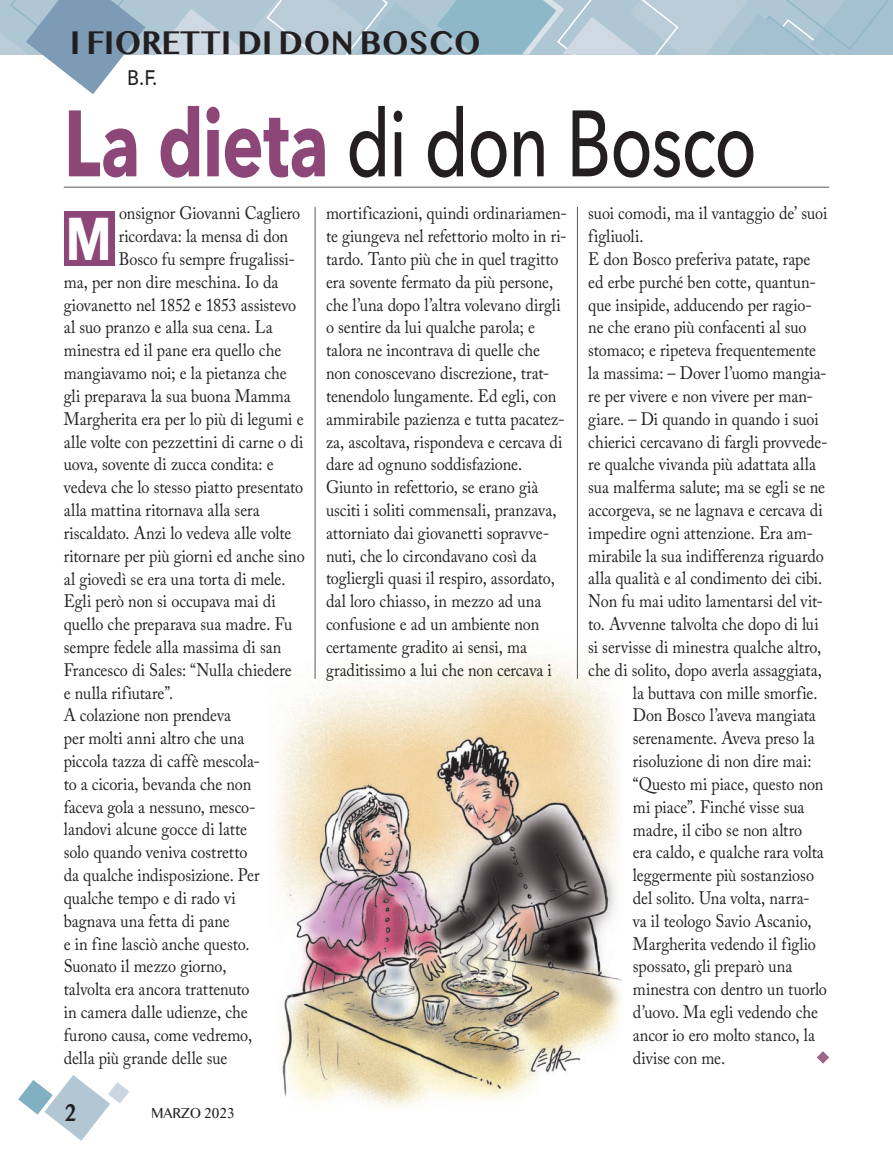
<style>
.page{position:relative;width:893px;height:1149px;background:#fff}
.page>*{position:absolute;margin:0;border:0;box-sizing:border-box;transform-origin:0 0}
.t1{font:500 93px "Avenir Next";letter-spacing:-.02em;color:#231f20;scale:.75 1}
.t2{font:700 60px "Avenir Next";color:#fff;scale:.8 1}
.t3{font:700 30px "Bangla MN";color:#231f20;scale:.9 1}
.t4{font:700 22.5px "Bangla MN";color:#231f20;scale:.8 1}
.t5{font:500 21px "Avenir";color:#231f20;scale:.9 1}
.t6{font:18px/22.8px "Adobe Caslon Pro";letter-spacing:-.005em;color:#231f20;scale:.9 1}
.t7{font:18px "Adobe Caslon Pro";letter-spacing:-.035em;color:#231f20;scale:.9 1}
.t8{font:13.5px "Bangla MN";color:#231f20;scale:.9 1}
.s1{font-weight:700;color:#8c4677}
</style>
<div class="page">
<img style="left:275px;top:637px;width:347px;height:470px">
<svg style="left:155px;top:0;width:738px;height:54px;background:#afc7d4"></svg>
<svg style="left:0;top:0;width:145px;height:94px"></svg>
<svg style="left:18px;top:1075px;width:111px;height:65px"></svg>
<hr style="left:64px;top:187px;width:765px;height:1px;background:#57585a">
<svg style="left:817px;top:1051px;width:12px;height:12px"></svg>
<div style="left:64px;top:211px;width:50px;height:54px;background:#8c4677"></div>
<hr style="left:577px;top:207px;width:1px;height:471px;background:#57585a">
<hr style="left:315px;top:207px;width:1px;height:471px;background:#57585a">
<h3 class="t3" style="left:70px;top:27px;width:458px">I FIORETTI DI DON BOSCO</h3>
<p class="t5" style="left:127px;top:59px;width:35px">B.F.</p>
<h1 class="t1" style="left:64px;top:65px;width:926px"><span class="s1">La dieta</span> di don Bosco</h1>
<h2 class="t2" style="left:66px;top:187px;width:59px">M</h2>
<p class="t6" style="left:326px;top:202px;width:269px">mortificazioni, quindi ordinariamen&shy;te giungeva nel refettorio molto in ri&shy;tardo. Tanto più che in quel tragitto era sovente fermato da più persone, che l’una dopo l’altra volevano dirgli o sentire da lui qualche parola; e talora ne incontrava di quelle che non conoscevano discrezione, trat&shy;tenendolo lungamente. Ed egli, con ammirabile pazienza e tutta pacatez&shy;za, ascoltava, rispondeva e cercava di dare ad ognuno soddisfazione.<br>Giunto in refettorio, se erano già usciti i soliti commensali, pranzava, attorniato dai giovanetti sopravve&shy;nuti, che lo circondavano così da togliergli quasi il respiro, assordato, dal loro chiasso, in mezzo ad una confusione e ad un ambiente non certamente gradito ai sensi, ma graditissimo a lui che non cercava i</p>
<p class="t6" style="left:119px;top:202px;width:203px">onsignor Giovanni Cagliero</p>
<p class="t6" style="left:119px;top:224px;width:190px">ricordava: la mensa di don</p>
<p class="t6" style="left:119px;top:247px;width:197px">Bosco fu sempre frugalissi-</p>
<p class="t6" style="left:64px;top:270px;width:240px">ma, per non dire meschina. Io da</p>
<p class="t7" style="left:64px;top:294px;width:260px">giovanetto nel 1852 e 1853 assistevo</p>
<p class="t6" style="left:64px;top:316px;width:234px">al suo pranzo e alla sua cena. La</p>
<p class="t6" style="left:64px;top:338px;width:243px">minestra ed il pane era quello che</p>
<p class="t6" style="left:64px;top:361px;width:249px">mangiavamo noi; e la pietanza che</p>
<p class="t6" style="left:64px;top:384px;width:254px">gli preparava la sua buona Mamma</p>
<p class="t6" style="left:64px;top:407px;width:268px">Margherita era per lo più di legumi e</p>
<p class="t6" style="left:64px;top:430px;width:268px">alle volte con pezzettini di carne o di</p>
<p class="t6" style="left:64px;top:452px;width:235px">uova, sovente di zucca condita: e</p>
<p class="t6" style="left:64px;top:475px;width:268px">vedeva che lo stesso piatto presentato</p>
<p class="t6" style="left:64px;top:498px;width:219px">alla mattina ritornava alla sera</p>
<p class="t6" style="left:64px;top:521px;width:254px">riscaldato. Anzi lo vedeva alle volte</p>
<p class="t6" style="left:64px;top:544px;width:269px">ritornare per più giorni ed anche sino</p>
<p class="t6" style="left:64px;top:566px;width:248px">al giovedì se era una torta di mele.</p>
<p class="t6" style="left:64px;top:589px;width:237px">Egli però non si occupava mai di</p>
<p class="t6" style="left:64px;top:612px;width:256px">quello che preparava sua madre. Fu</p>
<p class="t6" style="left:64px;top:635px;width:243px">sempre fedele alla massima di san</p>
<p class="t6" style="left:64px;top:658px;width:255px">Francesco di Sales: “Nulla chiedere</p>
<p class="t6" style="left:64px;top:680px;width:123px">e nulla rifiutare”.</p>
<p class="t6" style="left:64px;top:703px;width:188px">A colazione non prendeva</p>
<p class="t6" style="left:64px;top:726px;width:202px">per molti anni altro che una</p>
<p class="t6" style="left:64px;top:749px;width:220px">piccola tazza di caffè mescola-</p>
<p class="t6" style="left:64px;top:772px;width:210px">to a cicoria, bevanda che non</p>
<p class="t6" style="left:64px;top:794px;width:215px">faceva gola a nessuno, mesco-</p>
<p class="t6" style="left:64px;top:817px;width:205px">landovi alcune gocce di latte</p>
<p class="t6" style="left:64px;top:840px;width:206px">solo quando veniva costretto</p>
<p class="t6" style="left:64px;top:863px;width:219px">da qualche indisposizione. Per</p>
<p class="t6" style="left:64px;top:886px;width:193px">qualche tempo e di rado vi</p>
<p class="t6" style="left:64px;top:908px;width:186px">bagnava una fetta di pane</p>
<p class="t6" style="left:64px;top:931px;width:208px">e in fine lasciò anche questo.</p>
<p class="t6" style="left:64px;top:954px;width:182px">Suonato il mezzo giorno,</p>
<p class="t6" style="left:64px;top:977px;width:208px">talvolta era ancora trattenuto</p>
<p class="t6" style="left:64px;top:1000px;width:206px">in camera dalle udienze, che</p>
<p class="t6" style="left:64px;top:1022px;width:211px">furono causa, come vedremo,</p>
<p class="t6" style="left:64px;top:1045px;width:183px">della più grande delle sue</p>
<p class="t4" style="left:65px;top:1099px;width:16px">2</p>
<p class="t8" style="left:151px;top:1103px;width:94px">MARZO 2023</p>
<p class="t6" style="left:588px;top:202px;width:267px">suoi comodi, ma il vantaggio de’ suoi</p>
<p class="t6" style="left:588px;top:224px;width:63px">figliuoli.</p>
<p class="t6" style="left:588px;top:247px;width:248px">E don Bosco preferiva patate, rape</p>
<p class="t6" style="left:588px;top:270px;width:255px">ed erbe purché ben cotte, quantun-</p>
<p class="t6" style="left:588px;top:293px;width:250px">que insipide, adducendo per ragio-</p>
<p class="t6" style="left:588px;top:316px;width:244px">ne che erano più confacenti al suo</p>
<p class="t6" style="left:588px;top:338px;width:254px">stomaco; e ripeteva frequentemente</p>
<p class="t6" style="left:588px;top:361px;width:267px">la massima: – Dover l’uomo mangia-</p>
<p class="t6" style="left:588px;top:384px;width:251px">re per vivere e non vivere per man-</p>
<p class="t6" style="left:588px;top:407px;width:258px">giare. – Di quando in quando i suoi</p>
<p class="t6" style="left:588px;top:430px;width:268px">chierici cercavano di fargli provvede-</p>
<p class="t6" style="left:588px;top:452px;width:255px">re qualche vivanda più adattata alla</p>
<p class="t6" style="left:588px;top:475px;width:265px">sua malferma salute; ma se egli se ne</p>
<p class="t6" style="left:588px;top:498px;width:262px">accorgeva, se ne lagnava e cercava di</p>
<p class="t6" style="left:588px;top:521px;width:251px">impedire ogni attenzione. Era am-</p>
<p class="t6" style="left:588px;top:544px;width:263px">mirabile la sua indifferenza riguardo</p>
<p class="t6" style="left:588px;top:566px;width:262px">alla qualità e al condimento dei cibi.</p>
<p class="t6" style="left:588px;top:589px;width:262px">Non fu mai udito lamentarsi del vit-</p>
<p class="t6" style="left:588px;top:612px;width:258px">to. Avvenne talvolta che dopo di lui</p>
<p class="t6" style="left:588px;top:635px;width:261px">si servisse di minestra qualche altro,</p>
<p class="t6" style="left:588px;top:658px;width:261px">che di solito, dopo averla assaggiata,</p>
<p class="t6" style="left:633px;top:680px;width:207px">la buttava con mille smorfie.</p>
<p class="t6" style="left:633px;top:703px;width:205px">Don Bosco l’aveva mangiata</p>
<p class="t6" style="left:633px;top:726px;width:203px">serenamente. Aveva preso la</p>
<p class="t6" style="left:633px;top:749px;width:200px">risoluzione di non dire mai:</p>
<p class="t6" style="left:633px;top:772px;width:213px">“Questo mi piace, questo non</p>
<p class="t6" style="left:633px;top:794px;width:192px">mi piace”. Finché visse sua</p>
<p class="t6" style="left:633px;top:817px;width:190px">madre, il cibo se non altro</p>
<p class="t6" style="left:633px;top:840px;width:214px">era caldo, e qualche rara volta</p>
<p class="t6" style="left:633px;top:863px;width:203px">leggermente più sostanzioso</p>
<p class="t6" style="left:633px;top:886px;width:198px">del solito. Una volta, narra-</p>
<p class="t6" style="left:633px;top:908px;width:200px">va il teologo Savio Ascanio,</p>
<p class="t6" style="left:633px;top:931px;width:205px">Margherita vedendo il figlio</p>
<p class="t6" style="left:633px;top:954px;width:179px">spossato, gli preparò una</p>
<p class="t6" style="left:633px;top:977px;width:217px">minestra con dentro un tuorlo</p>
<p class="t6" style="left:633px;top:1000px;width:207px">d’uovo. Ma egli vedendo che</p>
<p class="t6" style="left:633px;top:1022px;width:204px">ancor io ero molto stanco, la</p>
<p class="t6" style="left:633px;top:1045px;width:104px">divise con me.</p>
</div>
